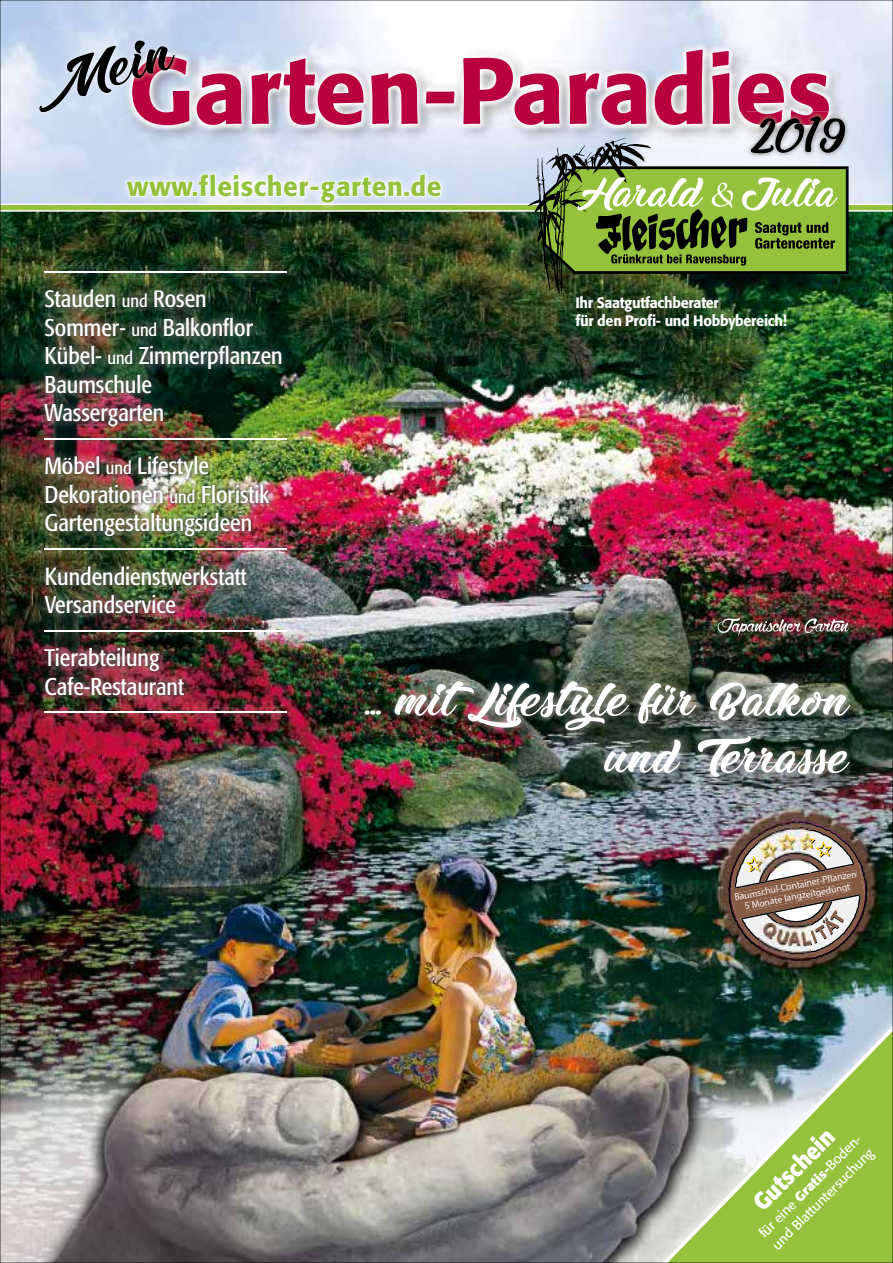
<style>
.page{position:relative;width:893px;height:1263px;background:#fff}
.page>*{position:absolute;margin:0;border:0;box-sizing:border-box;transform-origin:0 0}
.t1{font:500 93px "Formata";color:#b9003f}
.t2{font:61.5px "Zomtam Thai";color:#000}
.t3{font:54px/57px "Zomtam Thai";letter-spacing:.01em;color:#fff;text-align:right}
.t4{font:500 27px "Formata";letter-spacing:.02em;color:#94c23c}
.t5{font:condensed 24px/28.5px "Formata";color:#fff}
.t6{font:700 24px "Formata";color:#fff;scale:.9 1}
.t7{font:500 15px/18px "Formata";letter-spacing:-.02em;color:#fff;scale:.95 1}
.t8{font:13.5px/18px "Formata";color:#fff}
.t9{font:9.6px/10.6px "Myriad";color:#fff;text-align:center}
.s1{font-size:18px}
.s2{font-weight:700}
</style>
<div class="page">
<img style="left:0;top:0;width:893px;height:1263px">
<img style="left:758px;top:923px;width:53px;height:54px">
<img style="left:758px;top:819px;width:53px;height:53px">
<h2 class="t2" style="left:24px;top:64px;width:146px;rotate:-17deg">Mein</h2>
<h1 class="t1" style="left:128px;top:34px;width:705px">Garten-Paradies</h1>
<p class="t4" style="left:127px;top:170px;width:316px">www.fleischer-garten.de</p>
<p class="t5" style="left:44px;top:285px;width:240px">Stauden <span class="s1">und</span> Rosen<br>Sommer- <span class="s1">und</span> Balkonflor<br>Kübel- <span class="s1">und</span> Zimmerpflanzen<br>Baumschule<br>Wassergarten</p>
<p class="t5" style="left:44px;top:452px;width:227px">Möbel <span class="s1">und</span> Lifestyle<br>Dekorationen <span class="s1">und</span> Floristik<br>Gartengestaltungsideen</p>
<p class="t7" style="left:575px;top:293px;width:224px">Ihr Saatgutfachberater<br>für den Profi- und Hobbybereich!</p>
<p class="t5" style="left:45px;top:562px;width:204px">Kundendienstwerkstatt<br>Versandservice</p>
<p class="t5" style="left:44px;top:644px;width:141px">Tierabteilung<br>Cafe-Restaurant</p>
<h3 class="t3" style="left:363px;top:679px;width:487px">... mit Lifestyle für Balkon und Terrasse</h3>
<p class="t9" style="left:734px;top:892px;width:126px;rotate:-11deg">Baumschul-Container-Pflanzen<br>5 Monate langzeitgedüngt</p>
<p class="t6" style="left:746px;top:1196px;width:117px;rotate:-45deg">Gutschein</p>
<p class="t8" style="left:755px;top:1228px;width:142px;rotate:-45deg">für eine <span class="s2">Gratis-</span>Boden&shy;und Blattuntersuchung</p>
</div>
